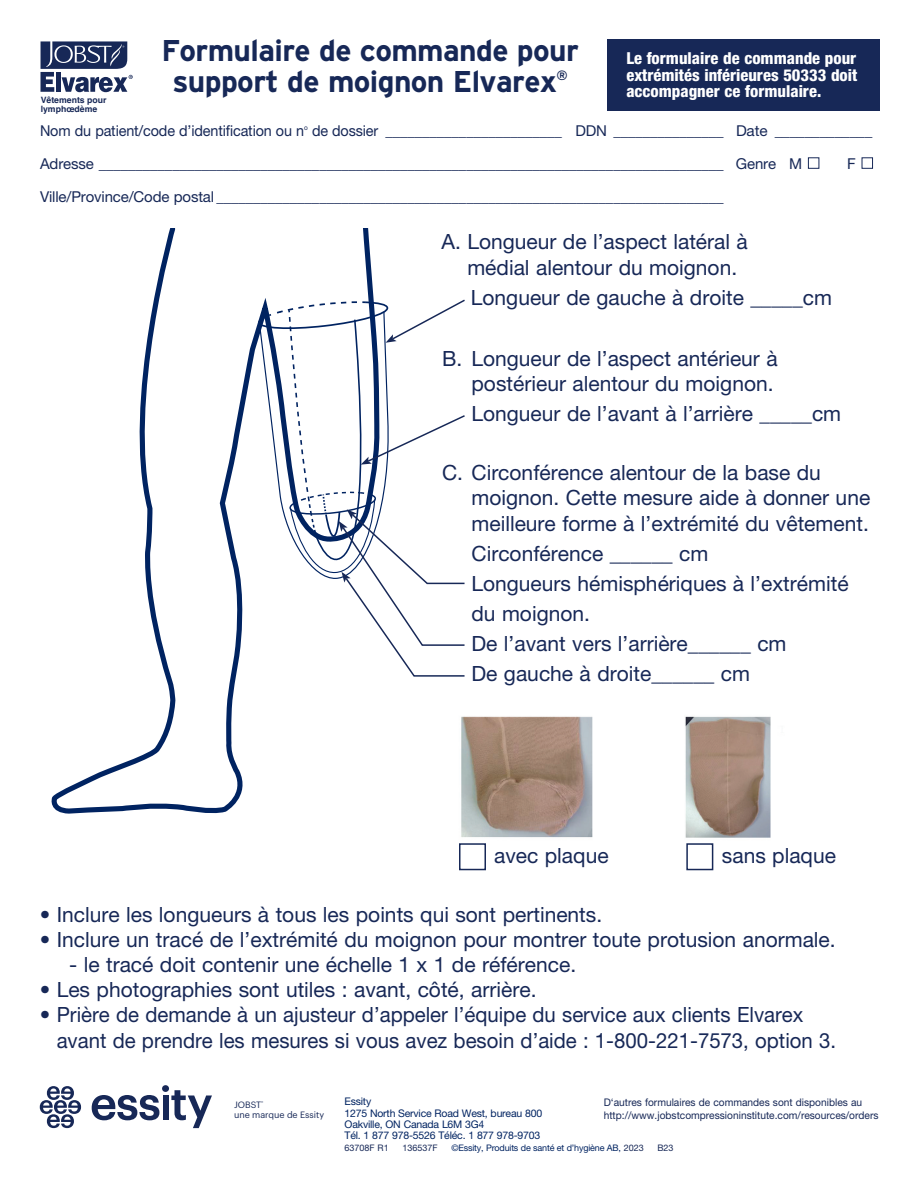
<style>
.page{position:relative;width:918px;height:1188px;background:#fff}
.page>*{position:absolute;margin:0;border:0;box-sizing:border-box;transform-origin:0 0}
.t1{font:700 30px/31.5px "Interstate";letter-spacing:-.02em;color:#172857;text-align:center}
.t2{font:21px/25.5px "Helvetica Neue LT Pro";color:#172857}
.t3{font:800 condensed 16.5px/16.5px "Helvetica Neue LT Pro";color:#fff;text-align:justify}
.t4{font:15px "Helvetica Neue LT Pro";letter-spacing:-.01em;color:#172857}
.t5{font:15px "Helvetica Neue LT Pro";letter-spacing:-.01em;color:#172857;scale:.96 1}
.t6{font:700 13.5px "Interstate";color:#172857}
.t7{font:10.5px/13.2px "Helvetica Neue LT Pro";color:#172857}
.t8{font:10.5px/11.2px "Helvetica Neue LT Pro";letter-spacing:-.02em;color:#002361}
.t9{font:9px "Helvetica Neue LT Pro";letter-spacing:-.02em;color:#002361}
.t10{font:9px/10.8px "Graphik";color:#172857}
.t11{font:9px "Helvetica Neue LT Pro";color:#172857}
.t12{font:700 8.7px/8.7px "Helvetica";color:#172857}
.t13{font:6.75px "Helvetica Neue LT Pro";color:#172857;scale:.96 1}
.s1{color:#172857}
</style>
<div class="page">
<svg style="left:51px;top:228px;width:323px;height:586px"></svg>
<div style="left:808px;top:157px;width:11px;height:12px;border:1px solid #172857"></div>
<div style="left:862px;top:157px;width:11px;height:12px;border:1px solid #172857"></div>
<div style="left:608px;top:39px;width:272px;height:72px;background:#172857"></div>
<svg style="left:258px;top:298px;width:207px;height:379px"></svg>
<div style="left:163px;top:1096px;width:6px;height:24px;background:#172857"></div>
<div style="left:162px;top:1085px;width:7px;height:7px;background:#172857;border-radius:50%"></div>
<svg style="left:171px;top:1090px;width:41px;height:38px"></svg>
<svg style="left:92px;top:1095px;width:67px;height:25px"></svg>
<svg style="left:40px;top:1086px;width:41px;height:42px"></svg>
<img style="left:685px;top:716px;width:86px;height:122px">
<img style="left:461px;top:716px;width:132px;height:122px">
<div style="left:459px;top:843px;width:27px;height:27px;border:2px solid #172857"></div>
<div style="left:686px;top:843px;width:27px;height:27px;border:2px solid #172857"></div>
<svg style="left:40px;top:41px;width:93px;height:51px"></svg>
<p class="t12" style="left:41px;top:97px;width:67px">Vêtements pour lymphœdème</p>
<h1 class="t1" style="left:161px;top:34px;width:419px">Formulaire de commande pour support de moignon Elvarex</h1>
<p class="t6" style="left:557px;top:68px;width:13px">®</p>
<p class="t3" style="left:626px;top:50px;width:232px">Le formulaire de commande pour extrémités inférieures 50333 doit accompagner ce formulaire.</p>
<p class="t5" style="left:40px;top:121px;width:277px">Nom du patient/code d’identification ou n</p>
<p class="t13" style="left:304px;top:123px;width:5px">o</p>
<p class="t5" style="left:312px;top:121px;width:585px">de dossier ________________________ DDN _______________ Date _____________</p>
<p class="t4" style="left:40px;top:154px;width:764px">Adresse _____________________________________________________________________________________ Genre M</p>
<p class="t4" style="left:847px;top:154px;width:10px">F</p>
<p class="t4" style="left:40px;top:187px;width:685px">Ville/Province/Code postal _____________________________________________________________________</p>
<p class="t2" style="left:467px;top:229px;width:282px;text-indent:-26px">A. Longueur de l’aspect latéral à médial alentour du moignon.</p>
<p class="t2" style="left:471px;top:284px;width:363px">Longueur de gauche à droite _____cm</p>
<p class="t2" style="left:442px;top:345px;width:337px;text-align:right">B. Longueur de l’aspect antérieur à postérieur alentour du moignon.</p>
<p class="t2" style="left:472px;top:401px;width:371px">Longueur de l’avant à l’arrière _____cm</p>
<p class="t2" style="left:472px;top:459px;width:400px;text-indent:-29px">C. Circonférence alentour de la base du moignon. Cette mesure aide à donner une meilleure forme à l’extrémité du vêtement.</p>
<p class="t2" style="left:472px;top:538px;width:379px;line-height:30px">Circonférence ______ cm<br>Longueurs hémisphériques à l’extrémité du moignon.<br>De l’avant vers l’arrière______ cm<br>De gauche à droite______ cm</p>
<p class="t2" style="left:494px;top:842px;width:116px">avec plaque</p>
<p class="t2" style="left:722px;top:842px;width:116px">sans plaque</p>
<p class="t2" style="left:40px;top:901px;width:564px">• Inclure les longueurs à tous les points qui sont pertinents.</p>
<p class="t2" style="left:40px;top:926px;width:797px">• Inclure un tracé de l’extrémité du moignon pour montrer toute protusion anormale.</p>
<p class="t2" style="left:69px;top:952px;width:509px">- le tracé doit contenir une échelle 1 x 1 de référence.</p>
<p class="t2" style="left:40px;top:977px;width:498px">• Les photographies sont utiles : avant, côté, arrière.</p>
<p class="t2" style="left:57px;top:1002px;width:781px;text-indent:-17px">• Prière de demande à un ajusteur d’appeler l’équipe du service aux clients Elvarex avant de prendre les mesures si vous avez besoin d’aide : 1-800-221-7573, option 3.</p>
<p class="t10" style="left:234px;top:1098px;width:92px">JOBST<sup>®<br></sup>une marque de Essity</p>
<p class="t7" style="left:604px;top:1095px;width:276px">D‘autres formulaires de commandes sont disponibles au http://www.jobstcompressioninstitute.com/resources/orders</p>
<p class="t8" style="left:345px;top:1096px;width:199px">Essity<br>1275 North Service Road West, bureau 800<br>Oakville, ON Canada L6M 3G4<br>Tél. 1 877 978-5526 Téléc. 1 877 978-9703</p>
<p class="t11" style="left:345px;top:1143px;width:46px">63708F R1</p>
<p class="t11" style="left:402px;top:1143px;width:37px">136537F</p>
<p class="t9" style="left:451px;top:1143px;width:194px">©Essity, Produits de santé et d’hygiène AB, <span class="s1">2023</span></p>
<p class="t11" style="left:657px;top:1143px;width:18px">B23</p>
</div>
